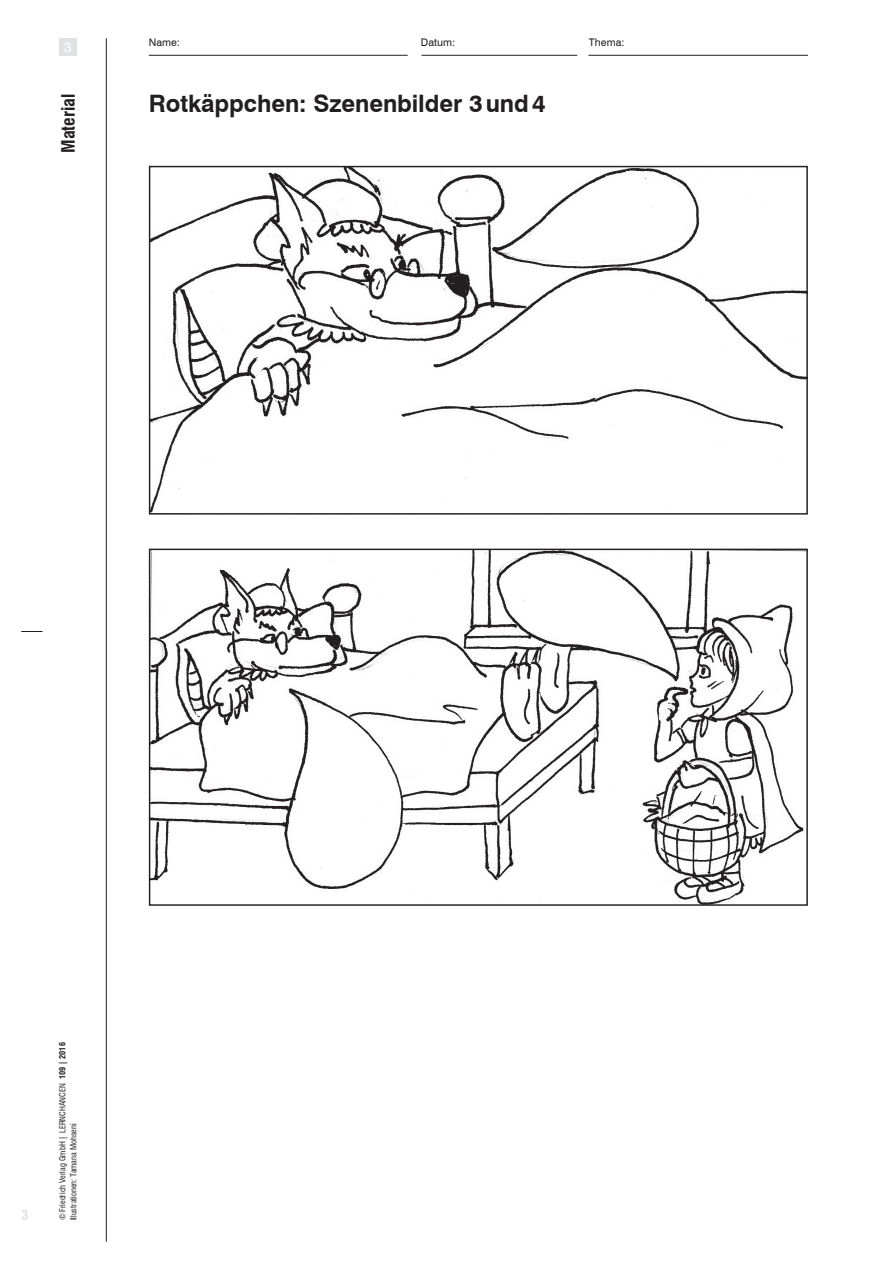
<style>
.page{position:relative;width:893px;height:1263px;background:#fff}
.page>*{position:absolute;margin:0;border:0;box-sizing:border-box;transform-origin:0 0}
.t1{font:700 24px "Swiss 721 BT";color:#231f20}
.t2{font:700 condensed 18px "Swiss 721 BT";color:#231f20}
.t3{font:700 condensed 13.5px "Swiss 721 BT";color:#e1e2e4}
.t4{font:13.5px "Swiss 721 BT";color:#fff}
.t5{font:10.5px "Swiss 721 BT";color:#231f20}
.t6{font:condensed 8.25px/11.2px "Swiss 721 BT";color:#231f20}
.s1{font-weight:700}
</style>
<div class="page">
<hr style="left:106px;top:38px;width:1px;height:1204px;background:#231f20">
<svg style="left:21px;top:631px;width:22px;height:1px"></svg>
<hr style="left:421px;top:55px;width:156px;height:1px;background:#231f20">
<hr style="left:588px;top:55px;width:220px;height:1px;background:#231f20">
<hr style="left:149px;top:55px;width:259px;height:1px;background:#231f20">
<div style="left:60px;top:38px;width:17px;height:17px;background:#e1e2e4"></div>
<img style="left:151px;top:168px;width:655px;height:345px">
<img style="left:151px;top:551px;width:655px;height:353px">
<h3 class="t4" style="left:64px;top:39px;width:9px">3</h3>
<h2 class="t2" style="left:58px;top:153px;width:61px;rotate:-90deg">Material</h2>
<p class="t5" style="left:149px;top:36px;width:33px">Name:</p>
<p class="t5" style="left:421px;top:36px;width:36px">Datum:</p>
<p class="t5" style="left:589px;top:36px;width:37px">Thema:</p>
<h1 class="t1" style="left:149px;top:89px;width:398px">Rotkäppchen: Szenenbilder 3und4</h1>
<h3 class="t3" style="left:21px;top:1207px;width:8px">3</h3>
<p class="t6" style="left:57px;top:1220px;width:180px;rotate:-90deg">© Friedrich Verlag GmbH | LERNCHANCEN <span class="s1">109 | 2016<br></span>Illustrationen: Tamana Mohseni</p>
</div>
